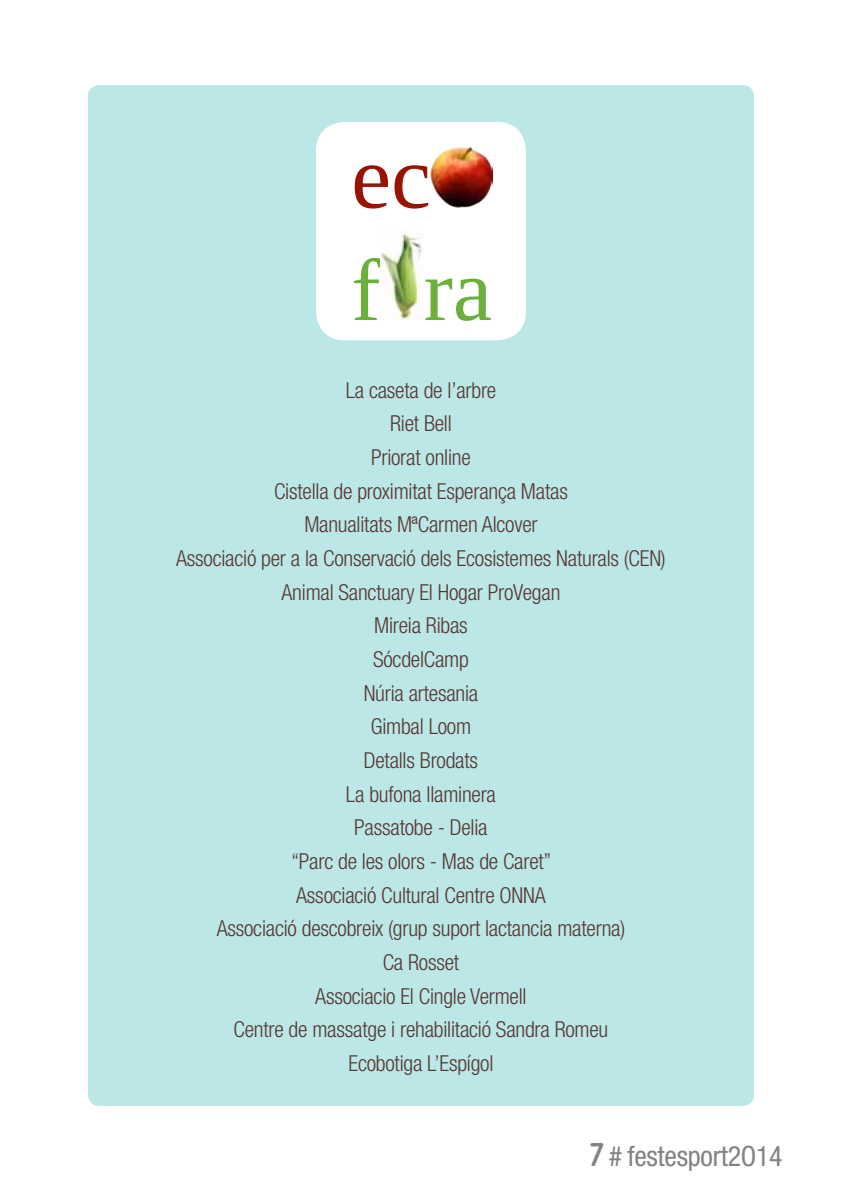
<style>
.page{position:relative;width:842px;height:1191px;background:#fff}
.page>*{position:absolute;margin:0;border:0;box-sizing:border-box;transform-origin:0 0}
.t1{font:90px "Liberation Serif";color:#971402}
.t2{font:88.2px "Liberation Serif";color:#6baf3c}
.t3{font:condensed 28px "Helvetica Neue";letter-spacing:-.01em;color:#808285}
.t4{font:300 condensed 22px/33.6px "Helvetica Neue";letter-spacing:-.01em;color:#573631;text-align:center}
.s1{font-family:"Ostrich Sans";font-weight:800;font-stretch:normal;font-size:34px}
</style>
<div class="page">
<div style="left:88px;top:85px;width:666px;height:1021px;background:#bbe7e6;border-radius:11px"></div>
<div style="left:316px;top:122px;width:210px;height:218px;background:#fff;border-radius:28px"></div>
<img style="left:431px;top:147px;width:61px;height:61px">
<img style="left:381px;top:231px;width:42px;height:89px">
<h1 class="t1" style="left:351px;top:124px;width:81px">ec</h1>
<h2 class="t2" style="left:351px;top:238px;width:142px">f ra</h2>
<p class="t4" style="left:176px;top:373px;width:491px">La caseta de l’arbre<br>Riet Bell<br>Priorat online<br>Cistella de proximitat Esperança Matas<br>Manualitats MªCarmen Alcover<br>Associació per a la Conservació dels Ecosistemes Naturals (CEN)<br>Animal Sanctuary El Hogar ProVegan<br>Mireia Ribas<br>SócdelCamp<br>Núria artesania<br>Gimbal Loom<br>Detalls Brodats<br>La bufona llaminera<br>Passatobe - Delia<br>“Parc de les olors - Mas de Caret”<br>Associació Cultural Centre ONNA<br>Associació descobreix (grup suport lactancia materna)<br>Ca Rosset<br>Associacio El Cingle Vermell<br>Centre de massatge i rehabilitació Sandra Romeu<br>Ecobotiga L’Espígol</p>
<p class="t3" style="left:591px;top:1140px;width:194px"><span class="s1">7</span> # festesport2O14</p>
</div>
